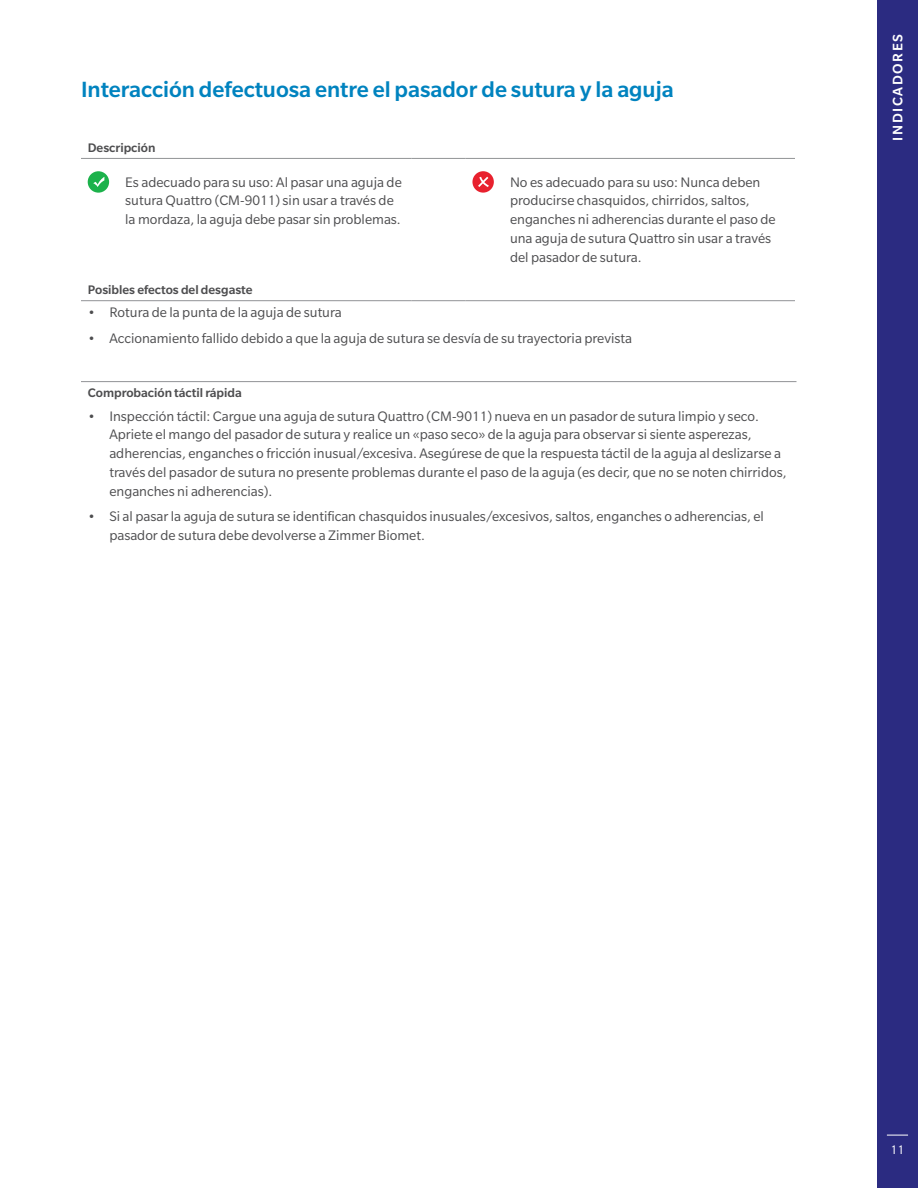
<style>
.page{position:relative;width:918px;height:1188px;background:#fff}
.page>*{position:absolute;margin:0;border:0;box-sizing:border-box;transform-origin:0 0}
.t1{font:500 24px "Slate Pro";color:#0083bf}
.t2{font:15px/18.8px "Slate Pro";color:#4d4d4f}
.t3{font:500 15px "Slate Pro";letter-spacing:.11em;color:#fff}
.t4{font:500 13.5px "Slate Pro";color:#4d4d4f}
.t5{font:13.5px "Slate Pro";color:#fff}
</style>
<div class="page">
<div style="left:877px;top:0;width:41px;height:1188px;background:#2b2b81"></div>
<svg style="left:887px;top:1135px;width:21px;height:1px"></svg>
<hr style="left:81px;top:381px;width:715px;height:1px;background:#919396">
<hr style="left:81px;top:158px;width:331px;height:1px;background:#919396">
<hr style="left:412px;top:158px;width:54px;height:1px;background:#919396">
<hr style="left:466px;top:158px;width:329px;height:1px;background:#919396">
<hr style="left:81px;top:300px;width:331px;height:1px;background:#919396">
<hr style="left:412px;top:300px;width:54px;height:1px;background:#919396">
<hr style="left:466px;top:300px;width:329px;height:1px;background:#919396">
<div style="left:88px;top:171px;width:21px;height:22px;background:#1cb24b;border-radius:50%"></div>
<svg style="left:93px;top:177px;width:11px;height:10px"></svg>
<div style="left:472px;top:171px;width:22px;height:22px;background:#e8212e;border-radius:50%"></div>
<svg style="left:478px;top:177px;width:11px;height:10px"></svg>
<h1 class="t1" style="left:81px;top:76px;width:594px">Interacción defectuosa entre el pasador de sutura y la aguja</h1>
<p class="t4" style="left:88px;top:140px;width:69px">Descripción</p>
<p class="t2" style="left:125px;top:172px;width:278px">Es adecuado para su uso: Al pasar una aguja de sutura Quattro (CM-9011) sin usar a través de la mordaza, la aguja debe pasar sin problemas.</p>
<p class="t2" style="left:510px;top:172px;width:267px">No es adecuado para su uso: Nunca deben producirse chasquidos, chirridos, saltos, enganches ni adherencias durante el paso de una aguja de sutura Quattro sin usar a través del pasador de sutura.</p>
<p class="t4" style="left:88px;top:282px;width:166px">Posibles efectos del desgaste</p>
<p class="t2" style="left:88px;top:303px;width:255px">• Rotura de la punta de la aguja de sutura</p>
<p class="t2" style="left:88px;top:329px;width:546px">• Accionamiento fallido debido a que la aguja de sutura se desvía de su trayectoria prevista</p>
<p class="t4" style="left:88px;top:386px;width:156px">Comprobación táctil rápida</p>
<p class="t2" style="left:109px;top:406px;width:679px;text-indent:-22px">• Inspección táctil: Cargue una aguja de sutura Quattro (CM-9011) nueva en un pasador de sutura limpio y seco.<br>Apriete el mango del pasador de sutura y realice un «paso seco» de la aguja para observar si siente asperezas, adherencias, enganches o fricción inusual/excesiva. Asegúrese de que la respuesta táctil de la aguja al deslizarse a través del pasador de sutura no presente problemas durante el paso de la aguja (es decir, que no se noten chirridos, enganches ni adherencias).</p>
<p class="t2" style="left:109px;top:507px;width:656px;text-indent:-22px">• Si al pasar la aguja de sutura se identifican chasquidos inusuales/excesivos, saltos, enganches o adherencias, el pasador de sutura debe devolverse a Zimmer Biomet.</p>
<p class="t3" style="left:890px;top:141px;width:109px;rotate:-90deg">INDICADORES</p>
<p class="t5" style="left:891px;top:1143px;width:15px">11</p>
</div>
